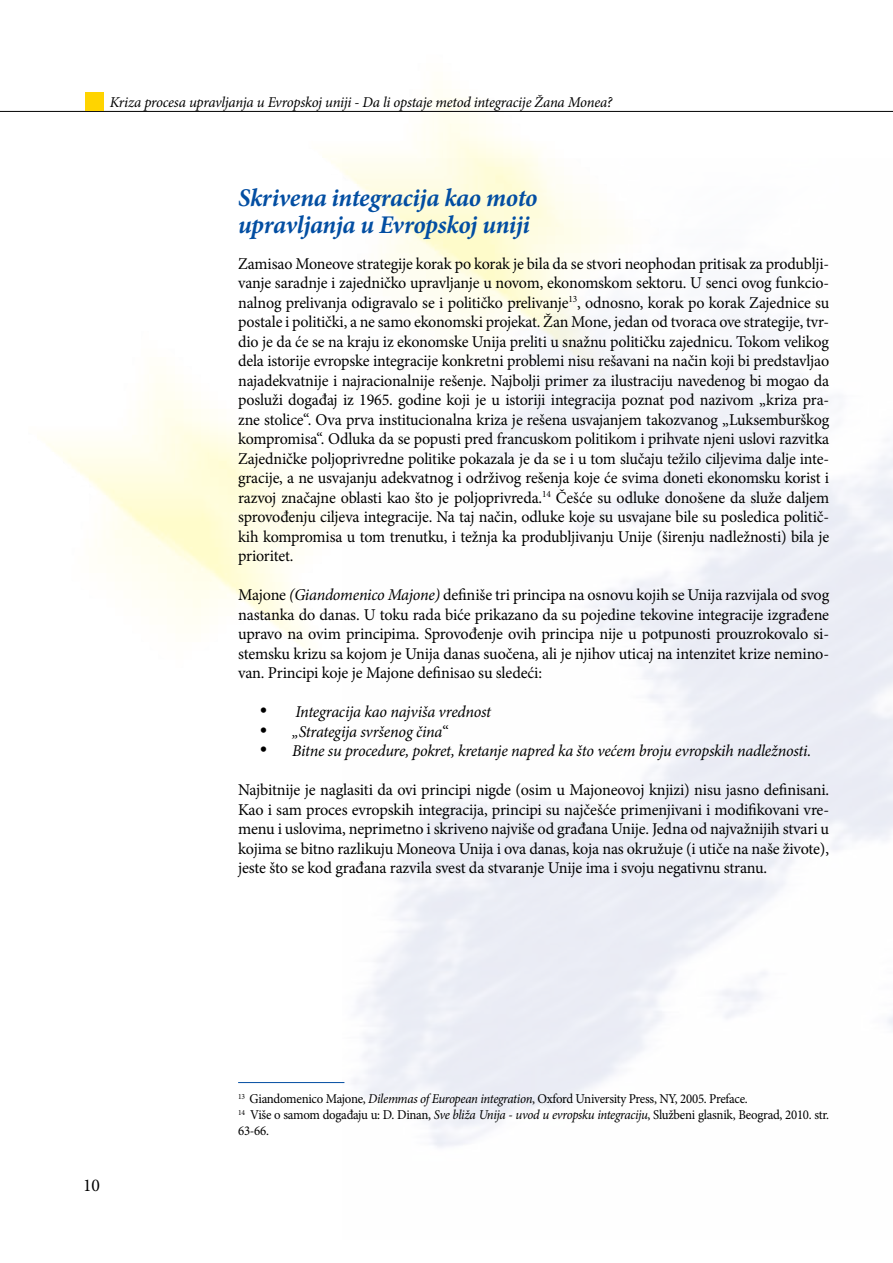
<style>
.page{position:relative;width:893px;height:1263px;background:#fff}
.page>*{position:absolute;margin:0;border:0;box-sizing:border-box;transform-origin:0 0}
.t1{font:italic 700 25.5px/27px "Minion Pro";letter-spacing:-.015em;color:#034ea2}
.t2{font:18px "Minion Pro";color:#000}
.t3{font:16.5px/19.5px "Minion Pro";letter-spacing:-.01em;color:#000;text-align:justify}
.t4{font:italic 16.5px "Minion Pro";letter-spacing:-.015em;color:#000}
.t5{font:italic 15px "Minion Pro";letter-spacing:-.02em;color:#000}
.t6{font:13.5px/16.2px "Minion Pro";letter-spacing:-.02em;color:#000;scale:.95 1}
.s1{font-style:italic}
.s2{font-style:normal}
</style>
<div class="page">
<img style="left:0;top:63px;width:709px;height:668px">
<hr style="left:0;top:111px;width:893px;height:1px;background:#000">
<div style="left:85px;top:93px;width:19px;height:18px;background:#ffd400"></div>
<hr style="left:238px;top:1082px;width:106px;height:1px;background:#034ea2">
<p class="t5" style="left:110px;top:92px;width:504px">Kriza procesa upravljanja u Evropskoj uniji - Da li opstaje metod integracije Žana Monea?</p>
<h1 class="t1" style="left:238px;top:184px;width:301px">Skrivena integracija kao moto upravljanja u Evropskoj uniji</h1>
<p class="t3" style="left:238px;top:254px;width:593px">Zamisao Moneove strategije korak po korak je bila da se stvori neophodan pritisak za produblji&shy;vanje saradnje i zajedničko upravljanje u novom, ekonomskom sektoru. U senci ovog funkcio&shy;nalnog prelivanja odigravalo se i političko prelivanje<sup>13</sup>, odnosno, korak po korak Zajednice su postale i politički, a ne samo ekonomski projekat. Žan Mone, jedan od tvoraca ove strategije, tvr&shy;dio je da će se na kraju iz ekonomske Unija preliti u snažnu političku zajednicu. Tokom velikog dela istorije evropske integracije konkretni problemi nisu rešavani na način koji bi predstavljao najadekvatnije i najracionalnije rešenje. Najbolji primer za ilustraciju navedenog bi mogao da posluži događaj iz 1965. godine koji je u istoriji integracija poznat pod nazivom „kriza pra&shy;zne stolice“. Ova prva institucionalna kriza je rešena usvajanjem takozvanog „Luksemburškog kompromisa“. Odluka da se popusti pred francuskom politikom i prihvate njeni uslovi razvitka Zajedničke poljoprivredne politike pokazala je da se i u tom slučaju težilo ciljevima dalje inte&shy;gracije, a ne usvajanju adekvatnog i održivog rešenja koje će svima doneti ekonomsku korist i razvoj značajne oblasti kao što je poljoprivreda.<sup>14</sup> Češće su odluke donošene da služe daljem sprovođenju ciljeva integracije. Na taj način, odluke koje su usvajane bile su posledica politič&shy;kih kompromisa u tom trenutku, i težnja ka produbljivanju Unije (širenju nadležnosti) bila je prioritet.</p>
<p class="t3" style="left:238px;top:585px;width:593px">Majone <span class="s1">(Giandomenico Majone)</span> definiše tri principa na osnovu kojih se Unija razvijala od svog nastanka do danas. U toku rada biće prikazano da su pojedine tekovine integracije izgrađene upravo na ovim principima. Sprovođenje ovih principa nije u potpunosti prouzrokovalo si&shy;stemsku krizu sa kojom je Unija danas suočena, ali je njihov uticaj na intenzitet krize nemino&shy;van. Principi koje je Majone definisao su sledeći:</p>
<p class="t4" style="left:259px;top:700px;width:233px">• Integracija kao najviša vrednost</p>
<p class="t4" style="left:259px;top:720px;width:191px">• „Strategija svršenog čina<span class="s2">“</span></p>
<p class="t4" style="left:259px;top:739px;width:553px">• Bitne su procedure, pokret, kretanje napred ka što većem broju evropskih nadležnosti.</p>
<p class="t3" style="left:238px;top:780px;width:593px">Najbitnije je naglasiti da ovi principi nigde (osim u Majoneovoj knjizi) nisu jasno definisani.<br>Kao i sam proces evropskih integracija, principi su najčešće primenjivani i modifikovani vre&shy;menu i uslovima, neprimetno i skriveno najviše od građana Unije. Jedna od najvažnijih stvari u kojima se bitno razlikuju Moneova Unija i ova danas, koja nas okružuje (i utiče na naše živote), jeste što se kod građana razvila svest da stvaranje Unije ima i svoju negativnu stranu.</p>
<p class="t2" style="left:83px;top:1173px;width:18px">10</p>
<p class="t6" style="left:238px;top:1091px;width:624px"><sup>13</sup> Giandomenico Majone, <span class="s1">Dilemmas of European integration</span>, Oxford University Press, NY, 2005. Preface.<br><sup>14</sup> Više o samom događaju u: D. Dinan, <span class="s1">Sve bliža Unija - uvod u evropsku integraciju</span>, Službeni glasnik, Beograd, 2010. str.<br>63-66.</p>
</div>
